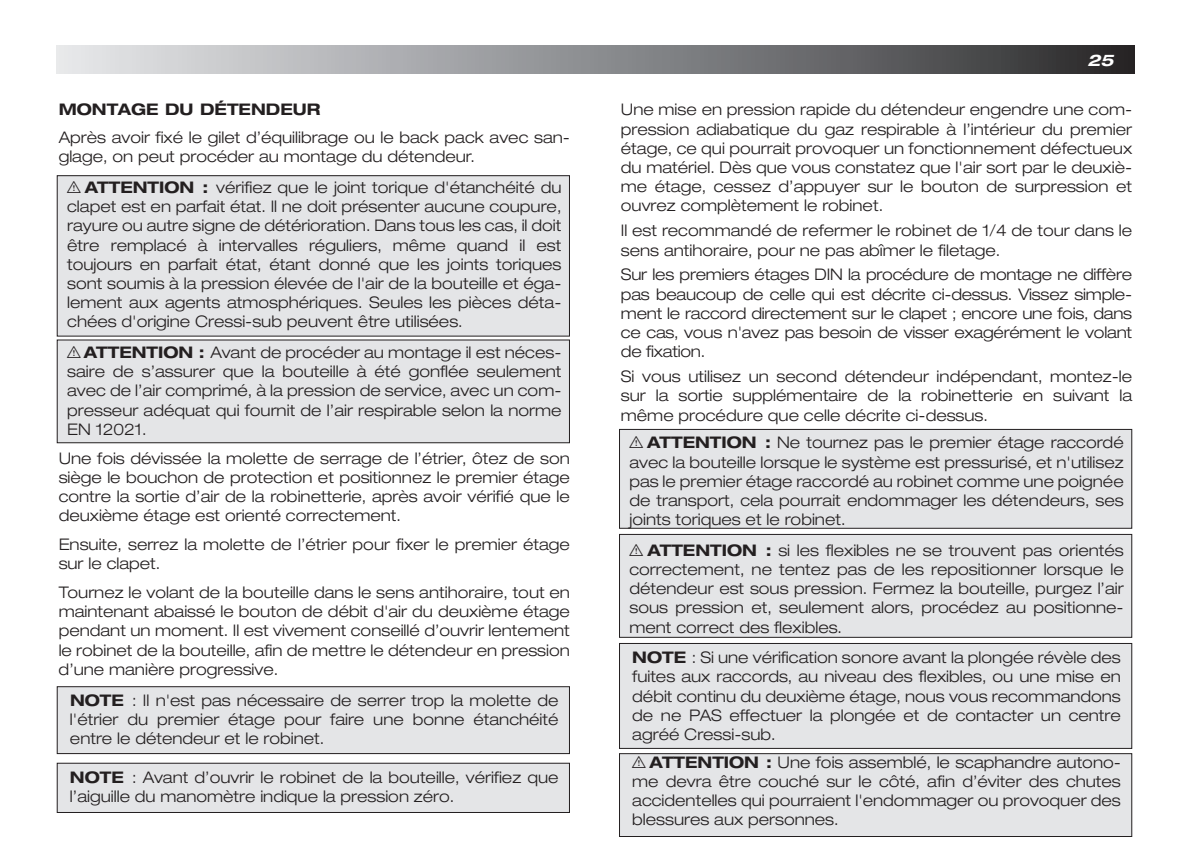
<style>
.page{position:relative;width:1191px;height:851px;background:#fff}
.page>*{position:absolute;margin:0;border:0;box-sizing:border-box;transform-origin:0 0}
.t1{font:300 expanded 16px/19.2px "Helvetica Neue";color:#231f20;text-align:justify}
.t2{font:700 expanded 16px "Helvetica Neue";color:#231f20}
.t3{font:italic 700 expanded 16px "Helvetica Neue";color:#fff}
.s1{font-family:"tables";font-weight:400;font-stretch:normal}
.s2{font-weight:700}
</style>
<div class="page">
<div style="left:57px;top:45px;width:1077px;height:29px;background:linear-gradient(to right,#e9eaed,#2d2d2f)"></div>
<div style="left:57px;top:686px;width:512px;height:67px;background:#e4e5e7"></div>
<div style="left:57px;top:686px;width:513px;height:68px;border:1px solid #231f20"></div>
<div style="left:57px;top:340px;width:512px;height:102px;background:#e4e5e7"></div>
<div style="left:57px;top:339px;width:513px;height:104px;border:1px solid #231f20"></div>
<div style="left:619px;top:429px;width:512px;height:99px;background:#e4e5e7"></div>
<div style="left:619px;top:429px;width:513px;height:99px;border:1px solid #231f20"></div>
<div style="left:619px;top:753px;width:512px;height:83px;background:#e4e5e7"></div>
<div style="left:619px;top:753px;width:513px;height:83px;border:1px solid #231f20"></div>
<div style="left:619px;top:534px;width:512px;height:103px;background:#e4e5e7"></div>
<div style="left:619px;top:534px;width:513px;height:103px;border:1px solid #231f20"></div>
<div style="left:619px;top:643px;width:512px;height:105px;background:#e4e5e7"></div>
<div style="left:619px;top:643px;width:513px;height:105px;border:1px solid #231f20"></div>
<div style="left:57px;top:763px;width:512px;height:49px;background:#e4e5e7"></div>
<div style="left:57px;top:762px;width:513px;height:50px;border:1px solid #231f20"></div>
<div style="left:57px;top:176px;width:512px;height:160px;background:#e4e5e7"></div>
<div style="left:57px;top:175px;width:513px;height:161px;border:1px solid #231f20"></div>
<p class="t2" style="left:59px;top:104px;width:263px">MONTAGE DU DÉTENDEUR</p>
<p class="t1" style="left:59px;top:129px;width:513px">Après avoir fixé le gilet d’équilibrage ou le back pack avec san&shy;glage, on peut procéder au montage du détendeur.</p>
<p class="t1" style="left:67px;top:179px;width:496px"><span class="s1">i</span> <span class="s2">ATTENTION :</span> vérifiez que le joint torique d'étanchéité du clapet est en parfait état. Il ne doit présenter aucune coupure, rayure ou autre signe de détérioration. Dans tous les cas, il doit être remplacé à intervalles réguliers, même quand il est toujours en parfait état, étant donné que les joints toriques sont soumis à la pression élevée de l'air de la bouteille et éga&shy;lement aux agents atmosphériques. Seules les pièces déta&shy;chées d'origine Cressi-sub peuvent être utilisées.</p>
<p class="t1" style="left:67px;top:344px;width:496px"><span class="s1">i</span><span class="s2">ATTENTION :</span> Avant de procéder au montage il est néces&shy;saire de s’assurer que la bouteille à été gonflée seulement avec de l’air comprimé, à la pression de service, avec un com&shy;presseur adéquat qui fournit de l’air respirable selon la norme EN 12021.</p>
<p class="t1" style="left:59px;top:450px;width:513px">Une fois dévissée la molette de serrage de l’étrier, ôtez de son siège le bouchon de protection et positionnez le premier étage contre la sortie d’air de la robinetterie, après avoir vérifié que le deuxième étage est orienté correctement.</p>
<p class="t1" style="left:59px;top:536px;width:513px">Ensuite, serrez la molette de l’étrier pour fixer le premier étage sur le clapet.</p>
<p class="t1" style="left:59px;top:584px;width:513px">Tournez le volant de la bouteille dans le sens antihoraire, tout en maintenant abaissé le bouton de débit d'air du deuxième étage pendant un moment. Il est vivement conseillé d’ouvrir lentement le robinet de la bouteille, afin de mettre le détendeur en pression d’une manière progressive.</p>
<p class="t1" style="left:70px;top:692px;width:490px"><span class="s2">NOTE</span> : Il n'est pas nécessaire de serrer trop la molette de l'étrier du premier étage pour faire une bonne étanchéité entre le détendeur et le robinet.</p>
<p class="t1" style="left:70px;top:768px;width:490px"><span class="s2">NOTE</span> : Avant d’ouvrir le robinet de la bouteille, vérifiez que l’aiguille du manomètre indique la pression zéro.</p>
<p class="t3" style="left:1087px;top:55px;width:28px">25</p>
<p class="t1" style="left:621px;top:102px;width:513px">Une mise en pression rapide du détendeur engendre une com&shy;pression adiabatique du gaz respirable à l’intérieur du premier étage, ce qui pourrait provoquer un fonctionnement défectueux du matériel. Dès que vous constatez que l'air sort par le deuxiè&shy;me étage, cessez d’appuyer sur le bouton de surpression et ouvrez complètement le robinet.</p>
<p class="t1" style="left:621px;top:222px;width:513px">Il est recommandé de refermer le robinet de 1/4 de tour dans le sens antihoraire, pour ne pas abîmer le filetage.</p>
<p class="t1" style="left:621px;top:267px;width:513px">Sur les premiers étages DIN la procédure de montage ne diffère pas beaucoup de celle qui est décrite ci-dessus. Vissez simple&shy;ment le raccord directement sur le clapet ; encore une fois, dans ce cas, vous n'avez pas besoin de visser exagérément le volant de fixation.</p>
<p class="t1" style="left:621px;top:368px;width:513px">Si vous utilisez un second détendeur indépendant, montez-le sur la sortie supplémentaire de la robinetterie en suivant la même procédure que celle décrite ci-dessus.</p>
<p class="t1" style="left:629px;top:434px;width:496px"><span class="s1">i</span> <span class="s2">ATTENTION :</span> Ne tournez pas le premier étage raccordé avec la bouteille lorsque le système est pressurisé, et n'utilisez pas le premier étage raccordé au robinet comme une poignée de transport, cela pourrait endommager les détendeurs, ses joints toriques et le robinet.</p>
<p class="t1" style="left:629px;top:542px;width:496px"><span class="s1">i</span> <span class="s2">ATTENTION :</span> si les flexibles ne se trouvent pas orientés correctement, ne tentez pas de les repositionner lorsque le détendeur est sous pression. Fermez la bouteille, purgez l’air sous pression et, seulement alors, procédez au positionne&shy;ment correct des flexibles.</p>
<p class="t1" style="left:632px;top:649px;width:490px"><span class="s2">NOTE</span> : Si une vérification sonore avant la plongée révèle des fuites aux raccords, au niveau des flexibles, ou une mise en débit continu du deuxième étage, nous vous recommandons de ne PAS effectuer la plongée et de contacter un centre agréé Cressi-sub.</p>
<p class="t1" style="left:632px;top:754px;width:490px"><span class="s1">i</span> <span class="s2">ATTENTION :</span> Une fois assemblé, le scaphandre autono&shy;me devra être couché sur le côté, afin d’éviter des chutes accidentelles qui pourraient l'endommager ou provoquer des blessures aux personnes.</p>
</div>
